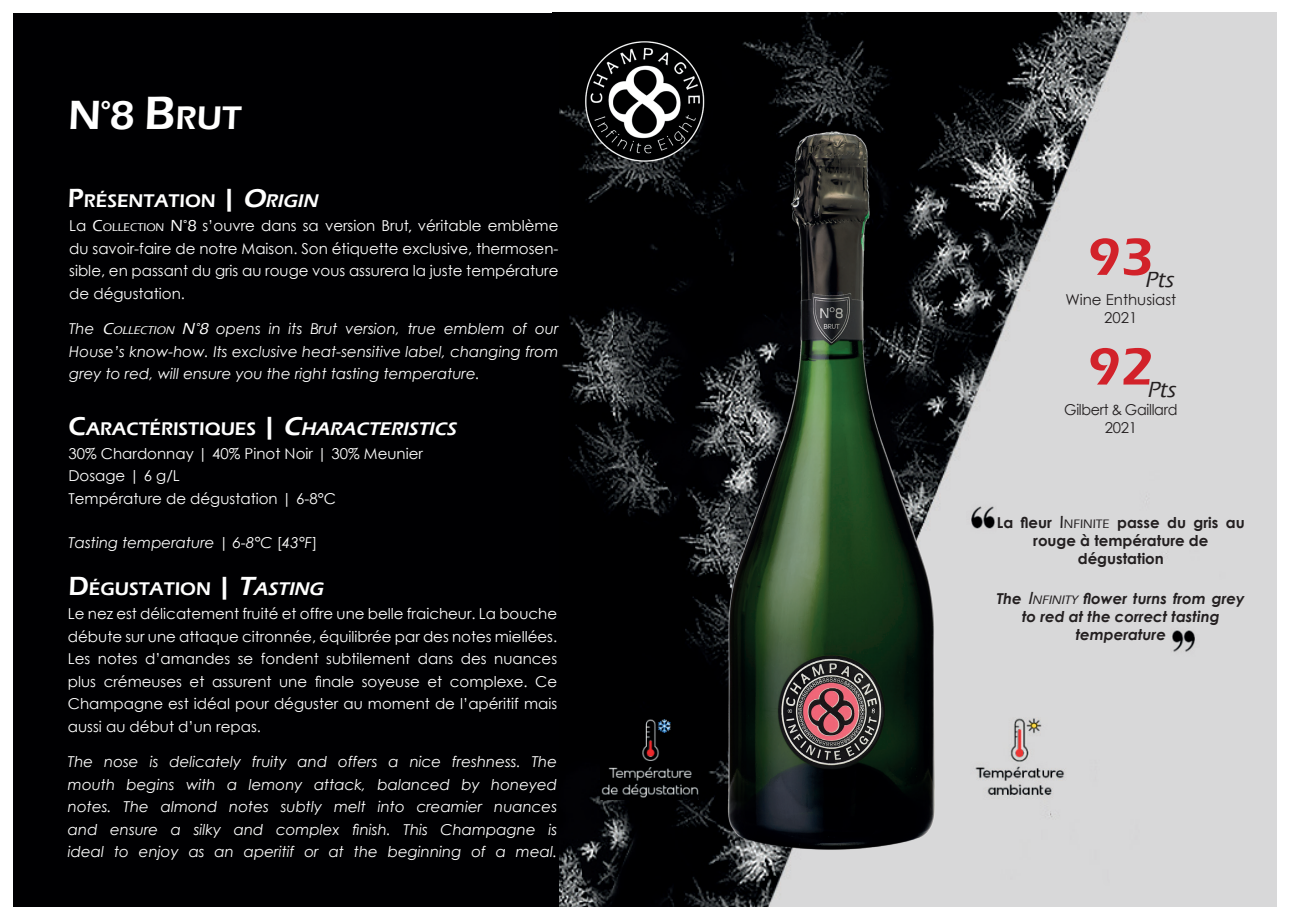
<style>
.page{position:relative;width:1289px;height:919px;background:#fff}
.page>*{position:absolute;margin:0;border:0;box-sizing:border-box;transform-origin:0 0}
.t1{font:600 54px "Eras ITC";color:#d2222a}
.t2{font:600 42px "Eras ITC";color:#fff}
.t3{font:italic 500 22.5px "Eras ITC";color:#231f20}
.t4{font:600 18.9px "Eras ITC";color:#fff}
.t5{font:15px/22.5px "Century Gothic";color:#fff;text-align:justify}
.t6{font:italic 15px/22.5px "Century Gothic";color:#fff;text-align:justify}
.t7{font:italic 700 15px/18px "Century Gothic";color:#231f20;text-align:center}
.t8{font:700 15px/18px "Century Gothic";color:#231f20;text-align:center}
.t9{font:15px/18px "Century Gothic";letter-spacing:-.02em;color:#231f20;text-align:center;scale:.95 1}
.t10{font:15px/18px "Century Gothic";color:#231f20;text-align:center}
.s1{font-size:48px}
.s2{font-size:33.6px}
.s3{font-size:27px}
.s4{font-style:italic;font-size:27px}
.s5{font-style:italic}
.s6{font-family:"Eras ITC";font-weight:500;font-size:16.5px}
.s7{font-family:"Eras ITC";font-weight:500;font-size:11.55px}
.s8{font-family:"Eras ITC";font-weight:500}
.s9{font-style:normal}
.s10{font-family:"Eras ITC";font-weight:500;font-size:18px}
.s11{font-family:"Eras ITC";font-weight:500;font-size:12.6px}
</style>
<div class="page">
<img style="left:559px;top:13px;width:717px;height:893px">
<div style="left:13px;top:13px;width:546px;height:893px;background:#000002"></div>
<img style="left:725px;top:82px;width:216px;height:785px">
<img style="left:1170px;top:625px;width:29px;height:34px">
<img style="left:966px;top:499px;width:30px;height:34px">
<img style="left:600px;top:712px;width:98px;height:87px">
<img style="left:970px;top:711px;width:98px;height:88px">
<img style="left:579px;top:33px;width:130px;height:136px">
<h2 class="t2" style="left:68px;top:91px;width:175px">N°8 <span class="s1">B</span><span class="s2">RUT</span></h2>
<p class="t4" style="left:68px;top:190px;width:251px"><span class="s3">P</span>RÉSENTATION <span class="s3">|</span> <span class="s4">O</span><span class="s5">RIGIN</span></p>
<p class="t5" style="left:69px;top:214px;width:490px">La <span class="s6">C</span><span class="s7">OLLECTION</span> <span class="s6">N°8</span> s’ouvre dans sa version Brut<span class="s8">,</span> véritable emblème du savoir-faire de notre Maison. Son étiquette exclusive, thermosen&shy;sible, en passant du gris au rouge vous assurera la juste température de dégustation.</p>
<p class="t6" style="left:69px;top:317px;width:490px">The <span class="s6">C</span><span class="s7">OLLECTION</span> <span class="s6">N°8</span> opens in its Brut version, true emblem of our House’s know-how. Its exclusive heat-sensitive label, changing from grey to red, will ensure you the right tasting temperature.</p>
<p class="t4" style="left:68px;top:417px;width:393px"><span class="s3">C</span>ARACTÉRISTIQUES <span class="s3">|</span> <span class="s4">C</span><span class="s5">HARACTERISTICS</span></p>
<p class="t5" style="left:68px;top:442px;width:356px;text-align:left">30% Chardonnay | 40% Pinot Noir | 30% Meunier<br>Dosage | 6 g/L<br>Température de dégustation | 6-8°C</p>
<p class="t6" style="left:68px;top:531px;width:250px">Tasting temperature <span class="s9">|</span> 6-8°C <span class="s9">[</span>43°F<span class="s9">]</span></p>
<p class="t4" style="left:68px;top:578px;width:260px"><span class="s3">D</span>ÉGUSTATION <span class="s3">|</span> <span class="s4">T</span><span class="s5">ASTING</span></p>
<p class="t5" style="left:68px;top:602px;width:490px">Le nez est délicatement fruité et offre une belle fraicheur. La bouche débute sur une attaque citronnée, équilibrée par des notes miellées.<br>Les notes d’amandes se fondent subtilement dans des nuances plus crémeuses et assurent une finale soyeuse et complexe. Ce Champagne est idéal pour déguster au moment de l’apéritif mais aussi au début d’un repas.</p>
<p class="t6" style="left:68px;top:750px;width:490px">The nose is delicately fruity and offers a nice freshness. The mouth begins with a lemony attack, balanced by honeyed notes. The almond notes subtly melt into creamier nuances and ensure a silky and complex finish. This Champagne is ideal to enjoy as an aperitif or at the beginning of a meal.</p>
<h1 class="t1" style="left:1087px;top:226px;width:67px">93</h1>
<h3 class="t3" style="left:1144px;top:267px;width:34px">Pts</h3>
<p class="t10" style="left:1065px;top:290px;width:112px">Wine Enthusiast<br>2021</p>
<h1 class="t1" style="left:1087px;top:336px;width:67px">92</h1>
<h3 class="t3" style="left:1146px;top:376px;width:34px">Pts</h3>
<p class="t9" style="left:1064px;top:400px;width:121px">Gilbert &amp; Gaillard<br>2021</p>
<p class="t8" style="left:996px;top:513px;width:249px">La fleur <span class="s10">I</span> <span class="s11">NFINITE</span> passe du gris au rouge à température de dégustation</p>
<p class="t7" style="left:996px;top:589px;width:249px">The <span class="s10">I</span><span class="s11">NFINITY</span> flower turns from grey to red at the correct tasting temperature</p>
</div>
